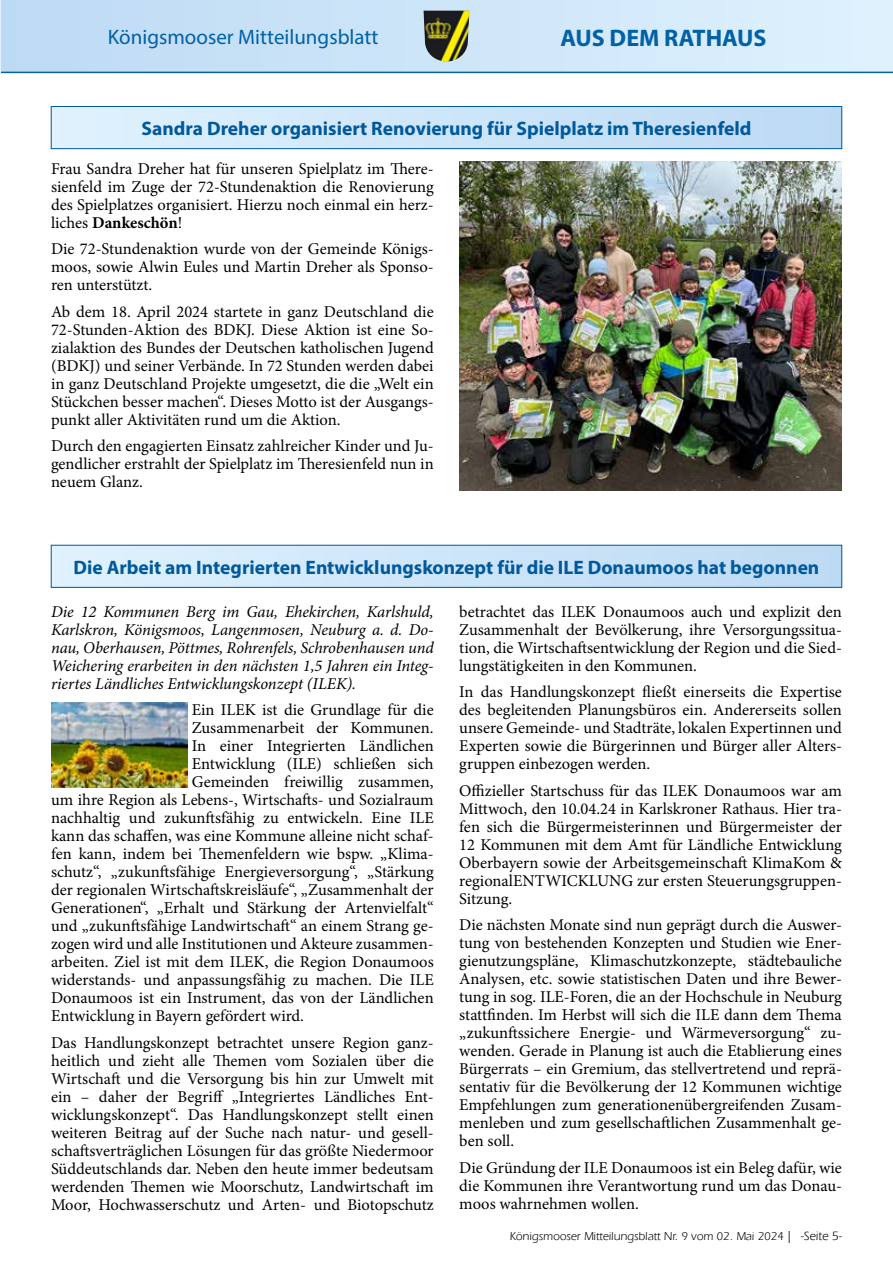
<style>
.page{position:relative;width:893px;height:1263px;background:#fff}
.page>*{position:absolute;margin:0;border:0;box-sizing:border-box;transform-origin:0 0}
.t1{font:700 24px "Myriad Pro";color:#0061a7}
.t2{font:21px "Myriad Pro";color:#0061a7}
.t3{font:700 19.5px "Myriad Pro";color:#00599c}
.t4{font:16.5px/18px "Minion Pro";color:#000;text-align:justify}
.t5{font:italic 16.5px/18px "Minion Pro";letter-spacing:-.01em;color:#000;text-align:justify}
.t6{font:11.7px "ITC Eras LT";color:#000}
.s1{font-weight:700}
.s2{font-size:12px}
.s3{font-size:12.45px}
</style>
<div class="page">
<div style="left:0;top:0;width:893px;height:72px;background:linear-gradient(to right,#bddaf4,#dff1fd)"></div>
<hr style="left:1px;top:72px;width:892px;height:1px;background:#0061a7">
<hr style="left:0;top:0;width:1px;height:72px;background:#dff2fd">
<img style="left:423px;top:10px;width:46px;height:52px">
<div style="left:51px;top:545px;width:791px;height:42px;background:linear-gradient(to right,#e0f2fd,#bddaf4)"></div>
<div style="left:51px;top:545px;width:791px;height:42px;border:1px solid #00599c"></div>
<div style="left:51px;top:106px;width:791px;height:43px;background:linear-gradient(to right,#e0f2fd,#bddaf4)"></div>
<div style="left:51px;top:106px;width:791px;height:43px;border:1px solid #00599c"></div>
<img style="left:459px;top:162px;width:383px;height:328px">
<img style="left:51px;top:703px;width:136px;height:85px">
<p class="t2" style="left:108px;top:24px;width:272px">Königsmooser Mitteilungsblatt</p>
<h1 class="t1" style="left:561px;top:23px;width:207px">AUS DEM RATHAUS</h1>
<p class="t3" style="left:142px;top:116px;width:611px">Sandra Dreher organisiert Renovierung für Spielplatz im Theresienfeld</p>
<p class="t4" style="left:51px;top:159px;width:384px">Frau Sandra Dreher hat für unseren Spielplatz im There&shy;sienfeld im Zuge der 72-Stundenaktion die Renovierung des Spielplatzes organisiert. Hierzu noch einmal ein herz&shy;liches <span class="s1">Dankeschön</span>!</p>
<p class="t4" style="left:51px;top:240px;width:384px">Die 72-Stundenaktion wurde von der Gemeinde Königs&shy;moos, sowie Alwin Eules und Martin Dreher als Sponso&shy;ren unterstützt.</p>
<p class="t4" style="left:51px;top:302px;width:384px">Ab dem 18. April 2024 startete in ganz Deutschland die 72-Stunden-Aktion des BDKJ. Diese Aktion ist eine So&shy;zialaktion des Bundes der Deutschen katholischen Jugend (BDKJ) und seiner Verbände. In 72 Stunden werden dabei in ganz Deutschland Projekte umgesetzt, die die „Welt ein Stückchen besser machen“. Dieses Motto ist der Ausgangs&shy;punkt aller Aktivitäten rund um die Aktion.</p>
<p class="t4" style="left:51px;top:437px;width:384px">Durch den engagierten Einsatz zahlreicher Kinder und Ju&shy;gendlicher erstrahlt der Spielplatz im Theresienfeld nun in neuem Glanz.</p>
<p class="t3" style="left:74px;top:554px;width:747px">Die Arbeit am Integrierten Entwicklungskonzept für die ILE Donaumoos hat begonnen</p>
<p class="t4" style="left:459px;top:602px;width:384px">betrachtet das ILEK Donaumoos auch und explizit den Zusammenhalt der Bevölkerung, ihre Versorgungssitua&shy;tion, die Wirtschaftsentwicklung der Region und die Sied&shy;lungstätigkeiten in den Kommunen.</p>
<p class="t4" style="left:459px;top:683px;width:384px">In das Handlungskonzept fließt einerseits die Expertise des begleitenden Planungsbüros ein. Andererseits sollen unsere Gemeinde- und Stadträte, lokalen Expertinnen und Experten sowie die Bürgerinnen und Bürger aller Alters&shy;gruppen einbezogen werden.</p>
<p class="t4" style="left:459px;top:781px;width:384px">Offizieller Startschuss für das ILEK Donaumoos war am Mittwoch, den 10.04.24 in Karlskroner Rathaus. Hier tra&shy;fen sich die Bürgermeisterinnen und Bürgermeister der 12 Kommunen mit dem Amt für Ländliche Entwicklung Oberbayern sowie der Arbeitsgemeinschaft KlimaKom &amp; regionalENTWICKLUNG zur ersten Steuerungsgruppen-Sitzung.</p>
<p class="t4" style="left:459px;top:916px;width:384px">Die nächsten Monate sind nun geprägt durch die Auswer&shy;tung von bestehenden Konzepten und Studien wie Ener&shy;gienutzungspläne, Klimaschutzkonzepte, städtebauliche Analysen, etc. sowie statistischen Daten und ihre Bewer&shy;tung in sog. ILE-Foren, die an der Hochschule in Neuburg stattfinden. Im Herbst will sich die ILE dann dem Thema „zukunftssichere Energie- und Wärmeversorgung“ zu&shy;wenden. Gerade in Planung ist auch die Etablierung eines Bürgerrats – ein Gremium, das stellvertretend und reprä&shy;sentativ für die Bevölkerung der 12 Kommunen wichtige Empfehlungen zum generationenübergreifenden Zusam&shy;menleben und zum gesellschaftlichen Zusammenhalt ge&shy;ben soll.</p>
<p class="t4" style="left:459px;top:1158px;width:384px">Die Gründung der ILE Donaumoos ist ein Beleg dafür, wie die Kommunen ihre Verantwortung rund um das Donau&shy;moos wahrnehmen wollen.</p>
<p class="t5" style="left:51px;top:602px;width:384px">Die 12 Kommunen Berg im Gau, Ehekirchen, Karlshuld, Karlskron, Königsmoos, Langenmosen, Neuburg a. d. Do&shy;nau, Oberhausen, Pöttmes, Rohrenfels, Schrobenhausen und Weichering erarbeiten in den nächsten 1,5 Jahren ein Integ&shy;riertes Ländliches Entwicklungskonzept (ILEK).</p>
<p class="t4" style="left:192px;top:701px;width:244px">Ein ILEK ist die Grundlage für die</p>
<p class="t4" style="left:192px;top:719px;width:243px">Zusammenarbeit der Kommunen.</p>
<p class="t4" style="left:192px;top:737px;width:243px">In einer Integrierten Ländlichen</p>
<p class="t4" style="left:192px;top:755px;width:243px">Entwicklung (ILE) schließen sich</p>
<p class="t4" style="left:192px;top:773px;width:243px">Gemeinden freiwillig zusammen,</p>
<p class="t4" style="left:51px;top:791px;width:384px">um ihre Region als Lebens-, Wirtschafts- und Sozialraum</p>
<p class="t4" style="left:51px;top:809px;width:384px">nachhaltig und zukunftsfähig zu entwickeln. Eine ILE</p>
<p class="t4" style="left:51px;top:827px;width:384px">kann das schaffen, was eine Kommune alleine nicht schaf-</p>
<p class="t4" style="left:51px;top:845px;width:384px">fen kann, indem bei Themenfeldern wie bspw. „Klima-</p>
<p class="t4" style="left:51px;top:863px;width:384px">schutz“, „zukunftsfähige Energieversorgung“, „Stärkung</p>
<p class="t4" style="left:51px;top:881px;width:384px">der regionalen Wirtschaftskreisläufe“, „Zusammenhalt der</p>
<p class="t4" style="left:51px;top:899px;width:384px">Generationen“, „Erhalt und Stärkung der Artenvielfalt“</p>
<p class="t4" style="left:51px;top:917px;width:384px">und „zukunftsfähige Landwirtschaft“ an einem Strang ge-</p>
<p class="t4" style="left:51px;top:935px;width:384px">zogen wird und alle Institutionen und Akteure zusammen-</p>
<p class="t4" style="left:51px;top:953px;width:384px">arbeiten. Ziel ist mit dem ILEK, die Region Donaumoos</p>
<p class="t4" style="left:51px;top:971px;width:384px">widerstands- und anpassungsfähig zu machen. Die ILE</p>
<p class="t4" style="left:51px;top:989px;width:384px">Donaumoos ist ein Instrument, das von der Ländlichen</p>
<p class="t4" style="left:51px;top:1007px;width:254px">Entwicklung in Bayern gefördert wird.</p>
<p class="t4" style="left:51px;top:1033px;width:384px">Das Handlungskonzept betrachtet unsere Region ganz&shy;heitlich und zieht alle Themen vom Sozialen über die Wirtschaft und die Versorgung bis hin zur Umwelt mit ein – daher der Begriff „Integriertes Ländliches Ent&shy;wicklungskonzept“. Das Handlungskonzept stellt einen weiteren Beitrag auf der Suche nach natur- und gesell&shy;schaftsverträglichen Lösungen für das größte Niedermoor Süddeutschlands dar. Neben den heute immer bedeutsam werdenden Themen wie Moorschutz, Landwirtschaft im Moor, Hochwasserschutz und Arten- und Biotopschutz</p>
<p class="t6" style="left:510px;top:1229px;width:334px">Königsmooser Mitteilungsblatt Nr. 9 vom 02. Mai 2024 <span class="s2">|</span> <span class="s3">-Seite 5-</span></p>
</div>
